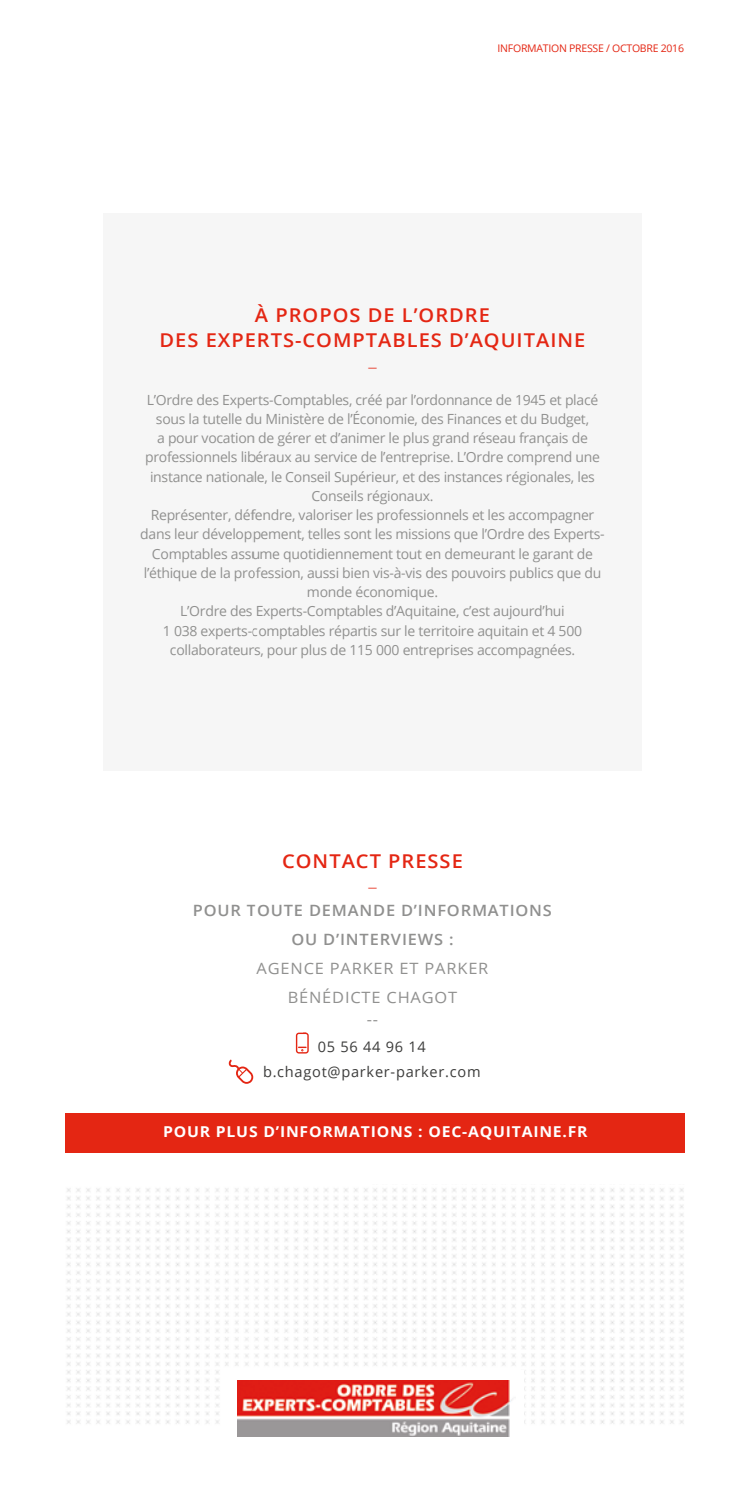
<style>
.page{position:relative;width:745px;height:1489px;background:#fff}
.page>*{position:absolute;margin:0;border:0;box-sizing:border-box;transform-origin:0 0}
.t1{font:600 19.07px/25.6px "Open Sans";letter-spacing:.05em;color:#e42613;text-align:center;scale:1.05 1}
.t2{font:300 19.07px "Open Sans";color:#e42613;scale:1.05 1}
.t3{font:600 15.58px/29.1px "Open Sans";letter-spacing:.05em;color:#90908f;text-align:center;scale:1.05 1}
.t4{font:15.58px/29.1px "Open Sans";letter-spacing:.05em;color:#90908f;text-align:center;scale:1.05 1}
.t5{font:700 15.05px "Open Sans";letter-spacing:.05em;color:#fff;scale:1.05 1}
.t6{font:14.53px/25.6px "Open Sans";letter-spacing:.05em;color:#3c3c3b;text-align:center}
.t7{font:14px/19.2px "Open Sans";letter-spacing:-.02em;color:#90908f;text-align:center}
.t8{font:10.5px "Open Sans";letter-spacing:-.025em;color:#e42613}
</style>
<div class="page">
<div style="left:103px;top:213px;width:538px;height:557px;background:#f6f6f6"></div>
<svg style="left:296px;top:1032px;width:12px;height:21px"></svg>
<svg style="left:228px;top:1059px;width:25px;height:24px"></svg>
<img style="left:67px;top:1188px;width:301px;height:236px">
<img style="left:373px;top:1188px;width:301px;height:236px">
<img style="left:680px;top:1188px;width:4px;height:236px">
<div style="left:66px;top:1112px;width:618px;height:40px;background:#e42613"></div>
<div style="left:221px;top:1368px;width:296px;height:81px;background:#fff"></div>
<div style="left:234px;top:1369px;width:289px;height:83px;background:#fff"></div>
<img style="left:237px;top:1380px;width:275px;height:55px">
<p class="t8" style="left:497px;top:41px;width:188px">INFORMATION PRESSE / OCTOBRE 2016</p>
<h1 class="t1" style="left:159px;top:302px;width:407px">À PROPOS DE L’ORDRE<br>DES EXPERTS-COMPTABLES D’AQUITAINE</h1>
<h1 class="t2" style="left:368px;top:345px;width:9px">_</h1>
<p class="t7" style="left:140px;top:389px;width:466px">L’Ordre des Experts-Comptables, créé par l’ordonnance de 1945 et placé sous la tutelle du Ministère de l’Économie, des Finances et du Budget,<br>a pour vocation de gérer et d’animer le plus grand réseau français de professionnels libéraux au service de l’entreprise. L’Ordre comprend une instance nationale, le Conseil Supérieur, et des instances régionales, les Conseils régionaux.<br>Représenter, défendre, valoriser les professionnels et les accompagner dans leur développement, telles sont les missions que l’Ordre des Experts-Comptables assume quotidiennement tout en demeurant le garant de l’éthique de la profession, aussi bien vis-à-vis des pouvoirs publics que du monde économique.<br>L’Ordre des Experts-Comptables d’Aquitaine, c’est aujourd’hui<br>1 038 experts-comptables répartis sur le territoire aquitain et 4 500 collaborateurs, pour plus de 115 000 entreprises accompagnées.</p>
<h1 class="t1" style="left:282px;top:848px;width:173px">CONTACT PRESSE</h1>
<h1 class="t2" style="left:368px;top:866px;width:9px">_</h1>
<p class="t3" style="left:193px;top:895px;width:343px">POUR TOUTE DEMANDE D’INFORMATIONS<br>OU D’INTERVIEWS :</p>
<p class="t4" style="left:256px;top:953px;width:222px">AGENCE PARKER ET PARKER<br>BÉNÉDICTE CHAGOT</p>
<p class="t4" style="left:366px;top:1004px;width:12px">--</p>
<p class="t6" style="left:263px;top:1033px;width:219px">05 56 44 96 14 b.chagot@parker-parker.com</p>
<p class="t5" style="left:163px;top:1121px;width:405px">POUR PLUS D’INFORMATIONS : OEC-AQUITAINE.FR</p>
</div>
